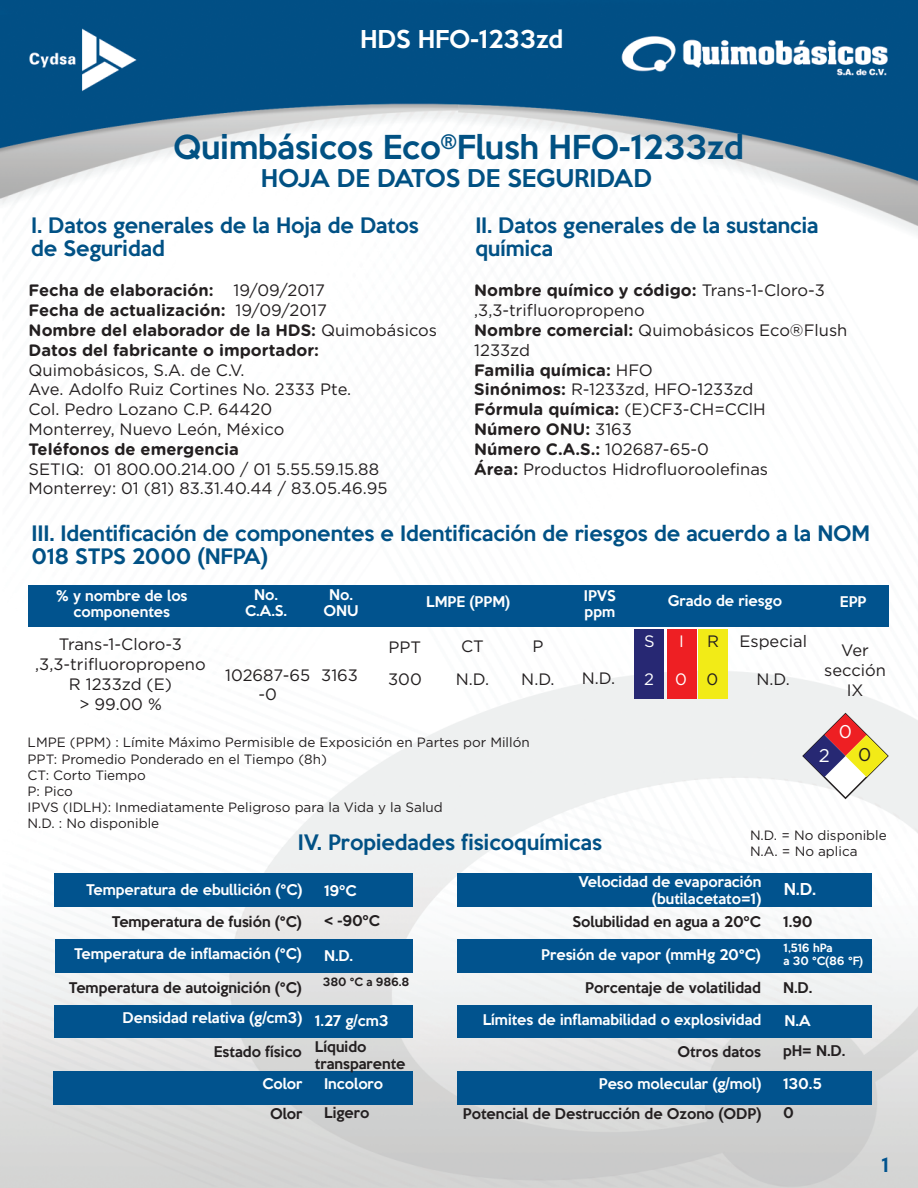
<style>
.page{position:relative;width:918px;height:1188px;background:#fff}
.page>*{position:absolute;margin:0;border:0;box-sizing:border-box;transform-origin:0 0}
.t1{font:500 30.15px "Keep Calm";color:#015183}
.t2{font:500 22.5px "Keep Calm";color:#fff}
.t3{font:500 22.35px "Keep Calm";color:#015183}
.t4{font:500 19.5px/23.4px "Keep Calm";color:#015185}
.t5{font:18.45px "Gotham";color:#fff}
.t6{font:18.45px "Gotham";color:#231f20}
.t7{font:500 18px "Keep Calm";color:#01538e}
.t8{font:16.5px/19.8px "Gotham";color:#231f20}
.t9{font:700 16.5px/19.8px "Gotham Rounded";color:#231f20}
.t10{font:16.5px "Gotham";color:#fff}
.t11{font:500 15px "Keep Calm";color:#fff}
.t12{font:500 13.5px/16.2px "Keep Calm";color:#fff;text-align:center}
.t13{font:13.5px/16.2px "Gotham";color:#231f20}
.t14{font:500 13.5px/16.2px "Keep Calm";color:#231f20}
.t15{font:500 10.5px/12.6px "Keep Calm";color:#fff}
.t16{font:500 10.5px "Keep Calm";color:#231f20}
.s1{font-family:"Gotham";font-weight:400}
.s2{font-family:"Gotham Rounded";font-weight:700}
.s3{color:#231f20}
</style>
<div class="page">
<img style="left:0;top:0;width:918px;height:1188px">
<div style="left:28px;top:585px;width:861px;height:42px;background:#01538e"></div>
<div style="left:634px;top:629px;width:30px;height:70px;background:#272873"></div>
<div style="left:667px;top:630px;width:30px;height:69px;background:#ee1f23"></div>
<div style="left:698px;top:630px;width:30px;height:69px;background:#f2eb17"></div>
<svg style="left:801px;top:712px;width:89px;height:88px"></svg>
<div style="left:457px;top:874px;width:415px;height:33px;background:#01538e"></div>
<div style="left:457px;top:939px;width:415px;height:33px;background:#01538e"></div>
<div style="left:457px;top:1005px;width:415px;height:33px;background:#01538e"></div>
<div style="left:457px;top:1071px;width:415px;height:33px;background:#01538e"></div>
<div style="left:54px;top:874px;width:359px;height:33px;background:#01538e"></div>
<div style="left:55px;top:939px;width:358px;height:33px;background:#01538e"></div>
<div style="left:54px;top:1005px;width:359px;height:33px;background:#01538e"></div>
<div style="left:53px;top:1071px;width:360px;height:33px;background:#01538e"></div>
<h2 class="t2" style="left:360px;top:20px;width:205px">HDS HFO-1233zd</h2>
<h1 class="t1" style="left:173px;top:121px;width:572px">Quimbásicos Eco<sup>®</sup>Flush HFO-1233zd</h1>
<h3 class="t3" style="left:261px;top:159px;width:393px">HOJA DE DATOS DE SEGURIDAD</h3>
<p class="t4" style="left:31px;top:212px;width:389px">I. Datos generales de la Hoja de Datos de Seguridad</p>
<p class="t9" style="left:29px;top:280px;width:410px">Fecha de elaboración: <span class="s1">19/09/2017<br></span>Fecha de actualización: <span class="s1">19/09/2017<br></span>Nombre del elaborador de la HDS: <span class="s1">Quimobásicos </span>Datos del fabricante o importador:</p>
<p class="t8" style="left:29px;top:360px;width:324px">Quimobásicos, S.A. de C.V.<br>Ave. Adolfo Ruiz Cortines No. 2333 Pte.<br>Col. Pedro Lozano C.P. 64420<br>Monterrey, Nuevo León, México</p>
<p class="t9" style="left:29px;top:438px;width:212px">Teléfonos de emergencia</p>
<p class="t8" style="left:29px;top:459px;width:361px">SETIQ: 01 800.00.214.00 / 01 5.55.59.15.88<br>Monterrey: 01 (81) 83.31.40.44 / 83.05.46.95</p>
<p class="t4" style="left:475px;top:212px;width:345px">II. Datos generales de la sustancia química</p>
<p class="t9" style="left:474px;top:280px;width:352px">Nombre químico y código: <span class="s1">Trans-1-Cloro-3</span></p>
<p class="t8" style="left:474px;top:300px;width:375px">,3,3-trifluoropropeno<br><span class="s2">Nombre comercial:</span> Quimobásicos Eco®Flush<br>1233zd</p>
<p class="t9" style="left:474px;top:359px;width:180px">Familia química: <span class="s1">HFO</span></p>
<p class="t8" style="left:474px;top:379px;width:281px"><span class="s2">Sinónimos:</span> R-1233zd, HFO-1233zd</p>
<p class="t9" style="left:474px;top:399px;width:293px">Fórmula química: <span class="s1">(E)CF3-CH=CClH<br></span>Número ONU: <span class="s1">3163<br></span>Número C.A.S.: <span class="s1">102687-65-0</span></p>
<p class="t8" style="left:474px;top:459px;width:295px"><span class="s2">Área:</span> Productos Hidrofluoroolefinas</p>
<p class="t4" style="left:32px;top:520px;width:840px">III. Identificación de componentes e Identificación de riesgos de acuerdo a la NOM<br>018 STPS 2000 (NFPA)</p>
<p class="t12" style="left:56px;top:587px;width:133px">% y nombre de los componentes</p>
<p class="t12" style="left:245px;top:585px;width:43px">No.<br>C.A.S.</p>
<p class="t12" style="left:324px;top:585px;width:36px">No.<br>ONU</p>
<p class="t12" style="left:426px;top:593px;width:86px">LMPE (PPM)</p>
<p class="t12" style="left:584px;top:587px;width:33px;text-align:left">IPVS ppm</p>
<p class="t12" style="left:668px;top:591px;width:116px">Grado de riesgo</p>
<p class="t12" style="left:840px;top:593px;width:28px">EPP</p>
<p class="t8" style="left:35px;top:634px;width:172px;text-align:center">Trans-1-Cloro-3 ,3,3-trifluoropropeno<br>R 1233zd (E)<br>&gt; 99.00 %</p>
<p class="t8" style="left:739px;top:631px;width:69px">Especial</p>
<p class="t8" style="left:757px;top:669px;width:35px">N.D.</p>
<p class="t10" style="left:644px;top:632px;width:12px">S</p>
<p class="t10" style="left:679px;top:632px;width:6px">I</p>
<p class="t8" style="left:707px;top:631px;width:13px">R</p>
<p class="t10" style="left:644px;top:670px;width:11px">2</p>
<p class="t10" style="left:675px;top:670px;width:45px">0 <span class="s3">0</span></p>
<p class="t8" style="left:389px;top:637px;width:34px">PPT</p>
<p class="t8" style="left:461px;top:636px;width:24px">CT</p>
<p class="t8" style="left:532px;top:636px;width:13px">P</p>
<p class="t8" style="left:388px;top:669px;width:35px">300</p>
<p class="t8" style="left:456px;top:669px;width:35px">N.D.</p>
<p class="t8" style="left:521px;top:669px;width:35px">N.D.</p>
<p class="t8" style="left:824px;top:640px;width:63px;text-align:center">Ver sección<br>IX</p>
<p class="t8" style="left:225px;top:665px;width:87px;text-align:center">102687-65 -0</p>
<p class="t8" style="left:321px;top:665px;width:38px">3163</p>
<p class="t8" style="left:582px;top:668px;width:35px">N.D.</p>
<p class="t5" style="left:839px;top:722px;width:15px">0</p>
<p class="t13" style="left:28px;top:734px;width:504px">LMPE (PPM) : Límite Máximo Permisible de Exposición en Partes por Millón PPT: Promedio Ponderado en el Tiempo (8h)<br>CT: Corto Tiempo<br>P: Pico<br>IPVS (IDLH): Inmediatamente Peligroso para la Vida y la Salud<br>N.D. : No disponible</p>
<p class="t6" style="left:858px;top:744px;width:15px">0</p>
<p class="t5" style="left:819px;top:745px;width:13px">2</p>
<p class="t4" style="left:298px;top:829px;width:306px">IV. Propiedades fisicoquímicas</p>
<p class="t13" style="left:750px;top:827px;width:138px">N.D. = No disponible<br>N.A. = No aplica</p>
<p class="t12" style="left:578px;top:873px;width:185px;text-align:right">Velocidad de evaporación (butilacetato=1)</p>
<p class="t14" style="left:572px;top:913px;width:190px">Solubilidad en agua a 20ºC</p>
<p class="t12" style="left:541px;top:945px;width:221px">Presión de vapor (mmHg 20°C)</p>
<p class="t14" style="left:585px;top:979px;width:177px">Porcentaje de volatilidad</p>
<p class="t12" style="left:483px;top:1010px;width:280px">Límites de inflamabilidad o explosividad</p>
<p class="t14" style="left:678px;top:1042px;width:85px">Otros datos</p>
<p class="t12" style="left:599px;top:1075px;width:164px">Peso molecular (g/mol)</p>
<p class="t14" style="left:463px;top:1104px;width:300px">Potencial de Destrucción de Ozono (ODP)</p>
<p class="t11" style="left:784px;top:876px;width:34px">N.D.</p>
<p class="t14" style="left:783px;top:913px;width:31px">1.90</p>
<p class="t15" style="left:784px;top:941px;width:81px">1,516 hPa<br>a 30 °C(86 °F)</p>
<p class="t14" style="left:783px;top:978px;width:31px">N.D.</p>
<p class="t12" style="left:785px;top:1012px;width:28px">N.A</p>
<p class="t14" style="left:783px;top:1042px;width:64px">pH= N.D.</p>
<p class="t12" style="left:783px;top:1074px;width:40px">130.5</p>
<p class="t14" style="left:783px;top:1104px;width:12px">0</p>
<p class="t12" style="left:86px;top:880px;width:218px">Temperatura de ebullición (°C)</p>
<p class="t14" style="left:112px;top:913px;width:191px">Temperatura de fusión (°C)</p>
<p class="t12" style="left:74px;top:945px;width:229px">Temperatura de inflamación (°C)</p>
<p class="t14" style="left:69px;top:979px;width:234px">Temperatura de autoignición (°C)</p>
<p class="t12" style="left:123px;top:1009px;width:181px">Densidad relativa (g/cm3)</p>
<p class="t14" style="left:214px;top:1042px;width:90px">Estado físico</p>
<p class="t12" style="left:262px;top:1075px;width:42px">Color</p>
<p class="t14" style="left:270px;top:1104px;width:34px">Olor</p>
<p class="t12" style="left:324px;top:882px;width:34px">19ºC</p>
<p class="t14" style="left:324px;top:912px;width:57px">&lt; -90ºC</p>
<p class="t12" style="left:324px;top:946px;width:31px">N.D.</p>
<p class="t16" style="left:323px;top:972px;width:88px">380 °C a 986.8</p>
<p class="t12" style="left:315px;top:1011px;width:75px">1.27 g/cm3</p>
<p class="t14" style="left:315px;top:1038px;width:92px">Líquido transparente</p>
<p class="t12" style="left:324px;top:1074px;width:61px">Incoloro</p>
<p class="t14" style="left:324px;top:1104px;width:47px">Ligero</p>
<p class="t7" style="left:882px;top:1149px;width:9px">1</p>
</div>
